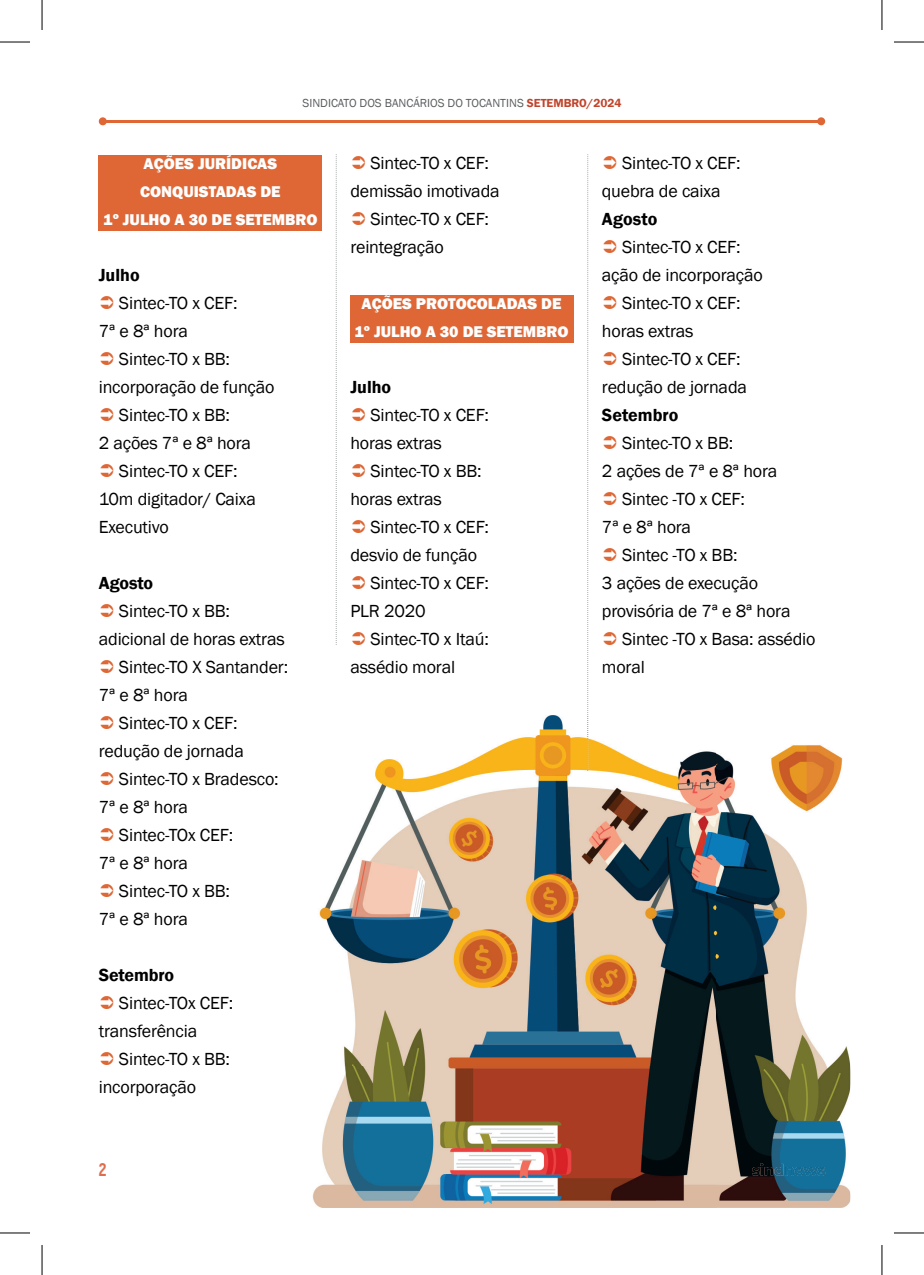
<style>
.page{position:relative;width:924px;height:1275px;background:#fff}
.page>*{position:absolute;margin:0;border:0;box-sizing:border-box;transform-origin:0 0}
.t1{font:18px/28px "Franklin Gothic";letter-spacing:-.01em;color:#000001}
.t2{font:600 18px "Franklin Gothic";color:#000001}
.t3{font:800 18px "Akrobat";color:#df6e4f}
.t4{font:800 16px/28px "Franklin Gothic";color:#fff;text-align:center}
.t5{font:12px "Franklin Gothic";color:#5a5d5e}
.s1{font-weight:600;color:#c1452c}
</style>
<div class="page">
<hr style="left:103px;top:120px;width:717px;height:2px;background:#de6735">
<div style="left:99px;top:117px;width:8px;height:8px;background:#de6735;border-radius:50%"></div>
<div style="left:816px;top:117px;width:8px;height:8px;background:#de6735;border-radius:50%"></div>
<svg style="left:335px;top:154px;width:1px;height:491px"></svg>
<div style="left:99px;top:155px;width:223px;height:76px;background:#de6735"></div>
<div style="left:350px;top:295px;width:223px;height:48px;background:#de6735"></div>
<img style="left:313px;top:715px;width:536px;height:493px">
<svg style="left:751px;top:1163px;width:73px;height:12px"></svg>
<svg style="left:587px;top:154px;width:1px;height:617px"></svg>
<hr style="left:0;top:42px;width:30px;height:1px;background:#000">
<hr style="left:893px;top:42px;width:30px;height:1px;background:#000">
<hr style="left:0;top:1232px;width:30px;height:1px;background:#000">
<hr style="left:893px;top:1232px;width:30px;height:1px;background:#000">
<hr style="left:42px;top:0;width:1px;height:30px;background:#000">
<hr style="left:42px;top:1245px;width:1px;height:30px;background:#000">
<hr style="left:881px;top:0;width:1px;height:30px;background:#000">
<hr style="left:881px;top:1245px;width:1px;height:30px;background:#000">
<p class="t5" style="left:302px;top:96px;width:320px">SINDICATO DOS BANCÁRIOS DO TOCANTINS <span class="s1">SETEMBRO/2024</span></p>
<p class="t4" style="left:103px;top:149px;width:215px">AÇÕES JURÍDICAS<br>CONQUISTADAS DE<br>1º JULHO A 30 DE SETEMBRO</p>
<p class="t2" style="left:99px;top:264px;width:42px">Julho</p>
<p class="t1" style="left:99px;top:289px;width:140px;text-indent:20px">Sintec-TO x CEF:<br>7ª e 8ª hora</p>
<p class="t1" style="left:119px;top:345px;width:112px">Sintec-TO x BB:</p>
<p class="t1" style="left:99px;top:373px;width:177px">incorporação de função</p>
<p class="t1" style="left:119px;top:401px;width:112px">Sintec-TO x BB:</p>
<p class="t1" style="left:99px;top:429px;width:154px">2 ações 7ª e 8ª hora</p>
<p class="t1" style="left:119px;top:457px;width:120px">Sintec-TO x CEF:</p>
<p class="t1" style="left:99px;top:485px;width:158px">10m digitador/ Caixa</p>
<p class="t1" style="left:99px;top:513px;width:72px">Executivo</p>
<p class="t2" style="left:99px;top:572px;width:56px">Agosto</p>
<p class="t1" style="left:119px;top:597px;width:112px">Sintec-TO x BB:</p>
<p class="t1" style="left:99px;top:625px;width:187px">adicional de horas extras</p>
<p class="t1" style="left:119px;top:653px;width:171px">Sintec-TO X Santander:</p>
<p class="t1" style="left:99px;top:681px;width:91px">7ª e 8ª hora</p>
<p class="t1" style="left:119px;top:709px;width:120px">Sintec-TO x CEF:</p>
<p class="t1" style="left:99px;top:737px;width:146px">redução de jornada</p>
<p class="t1" style="left:119px;top:765px;width:161px">Sintec-TO x Bradesco:</p>
<p class="t1" style="left:99px;top:793px;width:91px">7ª e 8ª hora</p>
<p class="t1" style="left:119px;top:821px;width:116px">Sintec-TOx CEF:</p>
<p class="t1" style="left:99px;top:849px;width:91px">7ª e 8ª hora</p>
<p class="t1" style="left:119px;top:877px;width:112px">Sintec-TO x BB:</p>
<p class="t1" style="left:99px;top:905px;width:91px">7ª e 8ª hora</p>
<p class="t2" style="left:99px;top:964px;width:77px">Setembro</p>
<p class="t1" style="left:99px;top:989px;width:136px;text-indent:20px">Sintec-TOx CEF: transferência</p>
<p class="t1" style="left:99px;top:1045px;width:133px;text-indent:20px">Sintec-TO x BB: incorporação</p>
<p class="t3" style="left:99px;top:1158px;width:9px">2</p>
<p class="t1" style="left:370px;top:149px;width:120px">Sintec-TO x CEF:</p>
<p class="t1" style="left:350px;top:177px;width:151px">demissão imotivada</p>
<p class="t1" style="left:370px;top:205px;width:120px">Sintec-TO x CEF:</p>
<p class="t1" style="left:350px;top:233px;width:95px">reintegração</p>
<p class="t4" style="left:354px;top:289px;width:215px">AÇÕES PROTOCOLADAS DE<br>1º JULHO A 30 DE SETEMBRO</p>
<p class="t2" style="left:350px;top:376px;width:42px">Julho</p>
<p class="t1" style="left:350px;top:401px;width:140px;text-indent:20px">Sintec-TO x CEF: horas extras</p>
<p class="t1" style="left:350px;top:457px;width:133px;text-indent:20px">Sintec-TO x BB: horas extras</p>
<p class="t1" style="left:370px;top:513px;width:120px">Sintec-TO x CEF:</p>
<p class="t1" style="left:350px;top:541px;width:128px">desvio de função</p>
<p class="t1" style="left:370px;top:569px;width:120px">Sintec-TO x CEF:</p>
<p class="t1" style="left:350px;top:597px;width:77px">PLR 2020</p>
<p class="t1" style="left:370px;top:625px;width:120px">Sintec-TO x Itaú:</p>
<p class="t1" style="left:350px;top:653px;width:106px">assédio moral</p>
<p class="t1" style="left:601px;top:149px;width:140px;text-indent:20px">Sintec-TO x CEF: quebra de caixa</p>
<p class="t2" style="left:601px;top:208px;width:57px">Agosto</p>
<p class="t1" style="left:622px;top:233px;width:120px">Sintec-TO x CEF:</p>
<p class="t1" style="left:601px;top:261px;width:162px">ação de incorporação</p>
<p class="t1" style="left:622px;top:289px;width:120px">Sintec-TO x CEF:</p>
<p class="t1" style="left:601px;top:317px;width:93px">horas extras</p>
<p class="t1" style="left:622px;top:345px;width:120px">Sintec-TO x CEF:</p>
<p class="t1" style="left:601px;top:373px;width:146px">redução de jornada</p>
<p class="t2" style="left:601px;top:404px;width:78px">Setembro</p>
<p class="t1" style="left:622px;top:429px;width:112px">Sintec-TO x BB:</p>
<p class="t1" style="left:601px;top:457px;width:177px">2 ações de 7ª e 8ª hora</p>
<p class="t1" style="left:622px;top:485px;width:124px">Sintec -TO x CEF:</p>
<p class="t1" style="left:601px;top:513px;width:91px">7ª e 8ª hora</p>
<p class="t1" style="left:622px;top:541px;width:117px">Sintec -TO x BB:</p>
<p class="t1" style="left:601px;top:569px;width:158px">3 ações de execução</p>
<p class="t1" style="left:601px;top:597px;width:190px">provisória de 7ª e 8ª hora</p>
<p class="t1" style="left:622px;top:625px;width:195px">Sintec -TO x Basa: assédio</p>
<p class="t1" style="left:601px;top:653px;width:44px">moral</p>
</div>
